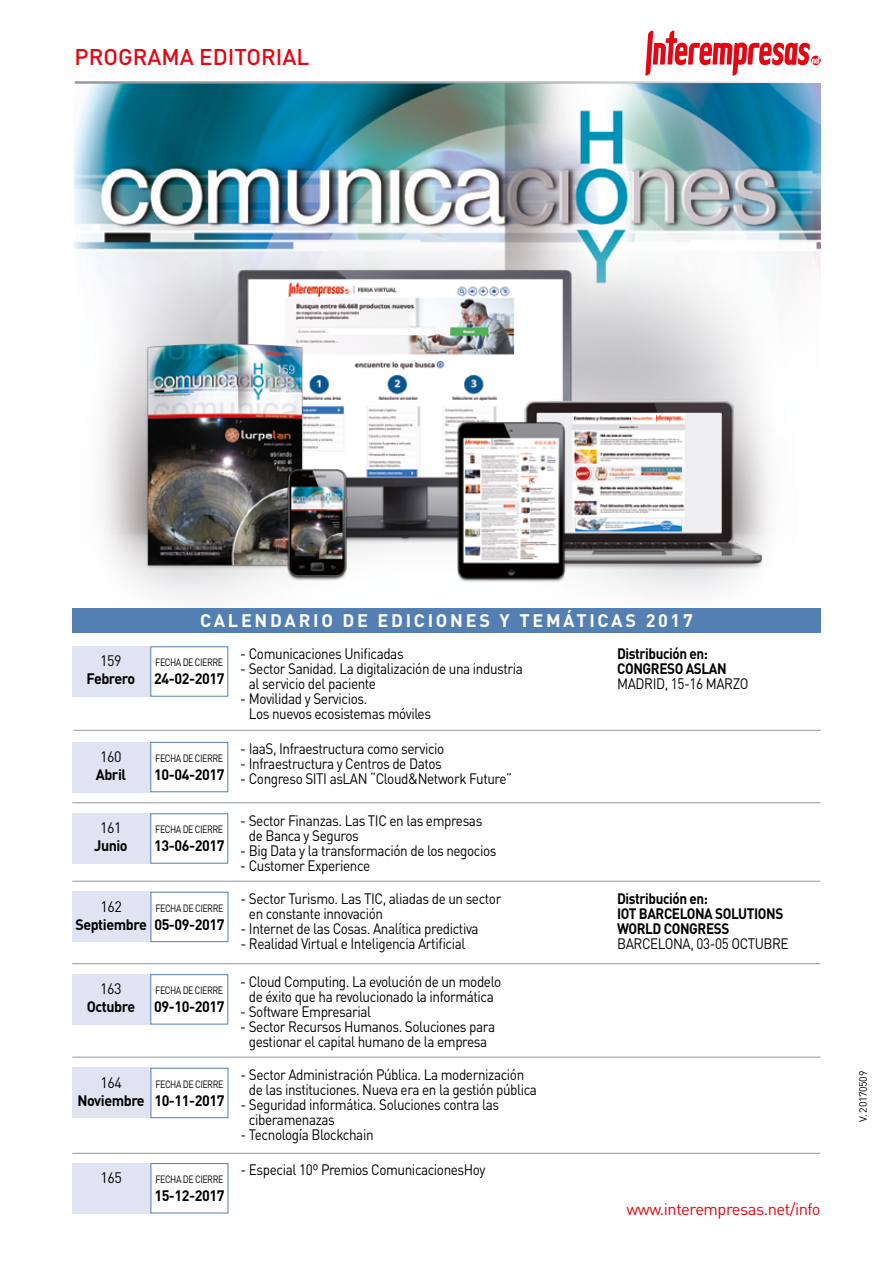
<style>
.page{position:relative;width:893px;height:1263px;background:#fff}
.page>*{position:absolute;margin:0;border:0;box-sizing:border-box;transform-origin:0 0}
.t1{font:500 22.5px "DIN";color:#e30613}
.t2{font:700 18px "DIN";letter-spacing:.15em;color:#fff}
.t3{font:16.5px "DIN";letter-spacing:-.03em;color:#e30613}
.t4{font:15px/15px "DIN";letter-spacing:-.03em;color:#000;scale:.9 1}
.t5{font:700 15px "DIN";letter-spacing:-.03em;color:#000;scale:.95 1}
.t6{font:700 15px/15px "DIN";letter-spacing:-.03em;color:#000;scale:.9 1}
.t7{font:15px "DIN";letter-spacing:-.03em;color:#000;scale:.95 1}
.t8{font:10.5px "DIN";letter-spacing:-.05em;color:#000;scale:.85 1}
.t9{font:10.5px "DIN";letter-spacing:-.03em;color:#000}
</style>
<div class="page">
<hr style="left:73px;top:730px;width:748px;height:1px;background:#91989c">
<hr style="left:72px;top:802px;width:748px;height:1px;background:#91989c">
<hr style="left:72px;top:881px;width:748px;height:1px;background:#91989c">
<div style="left:72px;top:742px;width:78px;height:50px;background:#e0e3f1"></div>
<div style="left:150px;top:742px;width:78px;height:50px;background:#fff;border:1px solid #537fb3"></div>
<div style="left:72px;top:813px;width:78px;height:50px;background:#e0e3f1"></div>
<div style="left:150px;top:813px;width:78px;height:50px;background:#fff;border:1px solid #537fb3"></div>
<hr style="left:72px;top:1057px;width:748px;height:1px;background:#91989c">
<div style="left:72px;top:1068px;width:79px;height:50px;background:#e0e3f1"></div>
<div style="left:151px;top:1068px;width:77px;height:50px;background:#fff;border:1px solid #537fb3"></div>
<hr style="left:72px;top:963px;width:748px;height:1px;background:#91989c">
<div style="left:72px;top:974px;width:78px;height:50px;background:#e0e3f1"></div>
<div style="left:150px;top:974px;width:78px;height:50px;background:#fff;border:1px solid #537fb3"></div>
<div style="left:72px;top:646px;width:78px;height:51px;background:#e0e3f1"></div>
<div style="left:150px;top:646px;width:78px;height:51px;background:#fff;border:1px solid #537fb3"></div>
<div style="left:72px;top:892px;width:79px;height:50px;background:#e0e3f1"></div>
<div style="left:151px;top:892px;width:77px;height:50px;background:#fff;border:1px solid #537fb3"></div>
<hr style="left:72px;top:1153px;width:748px;height:1px;background:#91989c">
<div style="left:72px;top:1163px;width:79px;height:50px;background:#e0e3f1"></div>
<div style="left:151px;top:1163px;width:77px;height:50px;background:#fff;border:1px solid #537fb3"></div>
<img style="left:75px;top:84px;width:746px;height:284px">
<img style="left:218px;top:253px;width:372px;height:310px">
<img style="left:483px;top:389px;width:292px;height:187px">
<img style="left:442px;top:408px;width:138px;height:186px">
<img style="left:136px;top:331px;width:177px;height:247px">
<img style="left:267px;top:456px;width:98px;height:144px">
<hr style="left:75px;top:81px;width:748px;height:3px;background:#91989c">
<div style="left:72px;top:608px;width:749px;height:25px;background:#537fb3"></div>
<svg style="left:645px;top:31px;width:175px;height:45px"></svg>
<h1 class="t1" style="left:75px;top:43px;width:236px">PROGRAMA EDITORIAL</h1>
<p class="t7" style="left:100px;top:651px;width:24px">159</p>
<p class="t5" style="left:87px;top:669px;width:53px">Febrero</p>
<p class="t7" style="left:100px;top:747px;width:24px">160</p>
<p class="t5" style="left:96px;top:764px;width:33px">Abril</p>
<p class="t2" style="left:200px;top:609px;width:494px">CALENDARIO DE EDICIONES Y TEMÁTICAS 2017</p>
<p class="t8" style="left:155px;top:656px;width:82px">FECHA DE CIERRE</p>
<p class="t5" style="left:154px;top:669px;width:75px">24-02-2017</p>
<p class="t8" style="left:155px;top:751px;width:82px">FECHA DE CIERRE</p>
<p class="t5" style="left:154px;top:764px;width:75px">10-04-2017</p>
<p class="t4" style="left:240px;top:645px;width:183px">- Comunicaciones Unificadas</p>
<p class="t4" style="left:249px;top:660px;width:306px;text-indent:-9px">- Sector Sanidad. La digitalización de una industria al servicio del paciente</p>
<p class="t4" style="left:249px;top:690px;width:204px;text-indent:-9px">- Movilidad y Servicios.<br>Los nuevos ecosistemas móviles</p>
<p class="t4" style="left:240px;top:741px;width:228px">- IaaS, Infraestructura como servicio</p>
<p class="t4" style="left:240px;top:756px;width:225px">- Infraestructura y Centros de Datos</p>
<p class="t4" style="left:240px;top:771px;width:303px">- Congreso SITI asLAN “Cloud&amp;Network Future”</p>
<p class="t6" style="left:617px;top:645px;width:123px">Distribución en:<br>CONGRESO ASLAN</p>
<p class="t4" style="left:617px;top:676px;width:148px">MADRID, 15-16 MARZO</p>
<p class="t7" style="left:100px;top:818px;width:24px">161</p>
<p class="t5" style="left:94px;top:836px;width:37px">Junio</p>
<p class="t8" style="left:155px;top:823px;width:82px">FECHA DE CIERRE</p>
<p class="t5" style="left:154px;top:836px;width:75px">13-06-2017</p>
<p class="t4" style="left:249px;top:812px;width:261px;text-indent:-9px">- Sector Finanzas. Las TIC en las empresas de Banca y Seguros</p>
<p class="t4" style="left:240px;top:842px;width:286px">- Big Data y la transformación de los negocios</p>
<p class="t4" style="left:240px;top:857px;width:146px">- Customer Experience</p>
<p class="t7" style="left:100px;top:897px;width:24px">162</p>
<p class="t5" style="left:75px;top:914px;width:77px">Septiembre</p>
<p class="t8" style="left:155px;top:901px;width:82px">FECHA DE CIERRE</p>
<p class="t5" style="left:154px;top:914px;width:75px">05-09-2017</p>
<p class="t4" style="left:249px;top:891px;width:282px;text-indent:-9px">- Sector Turismo. Las TIC, aliadas de un sector en constante innovación</p>
<p class="t4" style="left:240px;top:921px;width:266px">- Internet de las Cosas. Analítica predictiva</p>
<p class="t4" style="left:240px;top:936px;width:252px">- Realidad Virtual e Inteligencia Artificial</p>
<p class="t6" style="left:617px;top:891px;width:186px">Distribución en:<br>IOT BARCELONA SOLUTIONS<br>WORLD CONGRESS</p>
<p class="t4" style="left:617px;top:936px;width:192px">BARCELONA, 03-05 OCTUBRE</p>
<p class="t7" style="left:100px;top:979px;width:24px">163</p>
<p class="t5" style="left:87px;top:997px;width:53px">Octubre</p>
<p class="t8" style="left:155px;top:984px;width:82px">FECHA DE CIERRE</p>
<p class="t5" style="left:154px;top:997px;width:75px">09-10-2017</p>
<p class="t4" style="left:240px;top:973px;width:291px;text-align:center">- Cloud Computing. La evolución de un modelo de éxito que ha revolucionado la informática</p>
<p class="t4" style="left:240px;top:1003px;width:147px">- Software Empresarial</p>
<p class="t4" style="left:240px;top:1018px;width:285px;text-align:center">- Sector Recursos Humanos. Soluciones para gestionar el capital humano de la empresa</p>
<p class="t7" style="left:100px;top:1073px;width:24px">164</p>
<p class="t5" style="left:77px;top:1090px;width:72px">Noviembre</p>
<p class="t8" style="left:155px;top:1077px;width:82px">FECHA DE CIERRE</p>
<p class="t5" style="left:154px;top:1090px;width:75px">10-11-2017</p>
<p class="t4" style="left:249px;top:1067px;width:322px;text-indent:-9px">- Sector Administración Pública. La modernización de las instituciones. Nueva era en la gestión pública</p>
<p class="t4" style="left:249px;top:1097px;width:280px;text-indent:-9px">- Seguridad informática. Soluciones contra las ciberamenazas</p>
<p class="t4" style="left:240px;top:1127px;width:149px">- Tecnología Blockchain</p>
<p class="t7" style="left:100px;top:1168px;width:24px">165</p>
<p class="t8" style="left:155px;top:1172px;width:82px">FECHA DE CIERRE</p>
<p class="t5" style="left:154px;top:1186px;width:75px">15-12-2017</p>
<p class="t4" style="left:240px;top:1162px;width:274px">- Especial 10º Premios ComunicacionesHoy</p>
<p class="t3" style="left:626px;top:1199px;width:196px">www.interempresas.net/info</p>
<p class="t9" style="left:857px;top:1122px;width:53px;rotate:-90deg">V. 20170509</p>
</div>
